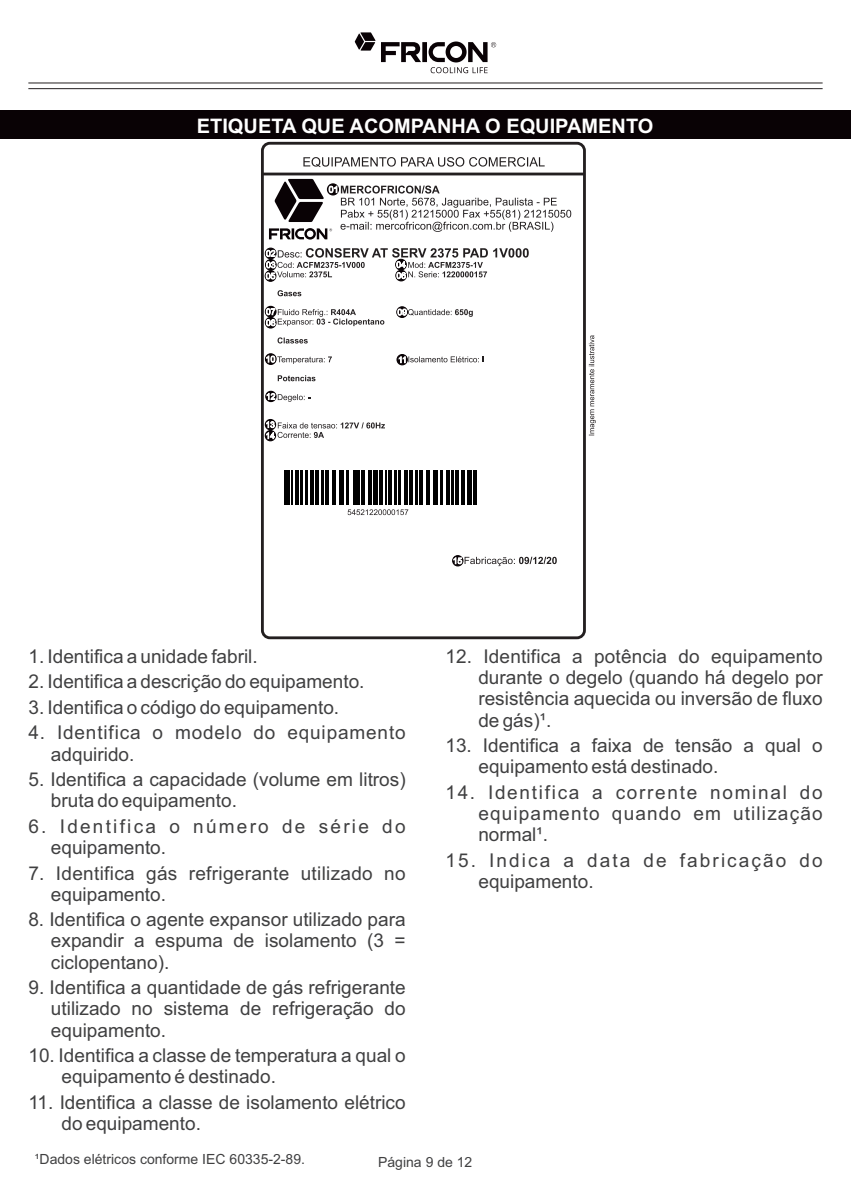
<style>
.page{position:relative;width:851px;height:1191px;background:#fff}
.page>*{position:absolute;margin:0;border:0;box-sizing:border-box;transform-origin:0 0}
.t1{font:700 20px "Arial";color:#fff}
.t2{font:19px/21.2px "Arial";color:#404041}
.t3{font:19px/21.2px "Arial";letter-spacing:.045em;color:#404041}
.t4{font:19px/21.2px "Arial";letter-spacing:.11em;color:#404041}
.t5{font:19px/21.2px "Arial";letter-spacing:.115em;color:#404041}
.t6{font:14px "Arial";color:#404041}
</style>
<div class="page">
<hr style="left:28px;top:82px;width:794px;height:1px;background:#231f20">
<hr style="left:28px;top:88px;width:794px;height:1px;background:#231f20">
<svg style="left:381px;top:41px;width:115px;height:32px"></svg>
<svg style="left:355px;top:32px;width:20px;height:19px"></svg>
<div style="left:0;top:111px;width:850px;height:28px;background:#090205"></div>
<svg style="left:277px;top:290px;width:24px;height:6px"></svg>
<svg style="left:278px;top:375px;width:37px;height:6px"></svg>
<svg style="left:277px;top:337px;width:31px;height:6px"></svg>
<hr style="left:373px;top:470px;width:2px;height:35px;background:#000">
<hr style="left:368px;top:470px;width:3px;height:35px;background:#000">
<hr style="left:361px;top:470px;width:3px;height:35px;background:#000">
<hr style="left:353px;top:470px;width:3px;height:35px;background:#000">
<hr style="left:346px;top:470px;width:3px;height:35px;background:#000">
<hr style="left:339px;top:470px;width:4px;height:35px;background:#000">
<hr style="left:321px;top:470px;width:3px;height:35px;background:#000">
<hr style="left:315px;top:470px;width:4px;height:35px;background:#000">
<hr style="left:310px;top:470px;width:4px;height:35px;background:#000">
<hr style="left:305px;top:470px;width:2px;height:35px;background:#000">
<hr style="left:325px;top:470px;width:4px;height:35px;background:#000">
<hr style="left:300px;top:470px;width:3px;height:35px;background:#000">
<hr style="left:295px;top:470px;width:3px;height:35px;background:#000">
<div style="left:284px;top:470px;width:6px;height:35px;background:#000"></div>
<hr style="left:332px;top:470px;width:4px;height:35px;background:#000">
<hr style="left:357px;top:470px;width:3px;height:35px;background:#000">
<hr style="left:376px;top:470px;width:2px;height:35px;background:#000">
<hr style="left:291px;top:470px;width:2px;height:35px;background:#000">
<hr style="left:380px;top:470px;width:3px;height:35px;background:#000">
<hr style="left:466px;top:470px;width:3px;height:35px;background:#000">
<hr style="left:461px;top:470px;width:4px;height:35px;background:#000">
<hr style="left:455px;top:470px;width:3px;height:35px;background:#000">
<hr style="left:446px;top:470px;width:4px;height:35px;background:#000">
<hr style="left:440px;top:470px;width:2px;height:35px;background:#000">
<hr style="left:433px;top:470px;width:4px;height:35px;background:#000">
<hr style="left:415px;top:470px;width:2px;height:35px;background:#000">
<hr style="left:409px;top:470px;width:3px;height:35px;background:#000">
<hr style="left:404px;top:470px;width:4px;height:35px;background:#000">
<hr style="left:398px;top:470px;width:3px;height:35px;background:#000">
<hr style="left:419px;top:470px;width:4px;height:35px;background:#000">
<hr style="left:394px;top:470px;width:3px;height:35px;background:#000">
<hr style="left:388px;top:470px;width:4px;height:35px;background:#000">
<hr style="left:426px;top:470px;width:3px;height:35px;background:#000">
<hr style="left:451px;top:470px;width:2px;height:35px;background:#000">
<hr style="left:470px;top:470px;width:2px;height:35px;background:#000">
<hr style="left:385px;top:470px;width:2px;height:35px;background:#000">
<hr style="left:473px;top:470px;width:3px;height:35px;background:#000">
<svg style="left:347px;top:509px;width:61px;height:6px"></svg>
<svg style="left:303px;top:157px;width:241px;height:10px"></svg>
<hr style="left:262px;top:173px;width:322px;height:2px;background:#231f20">
<div style="left:261px;top:142px;width:324px;height:497px;border:3px solid #231f20;border-radius:7px"></div>
<svg style="left:269px;top:179px;width:302px;height:61px"></svg>
<svg style="left:264px;top:270px;width:12px;height:12px"></svg>
<svg style="left:265px;top:306px;width:11px;height:11px"></svg>
<svg style="left:265px;top:317px;width:11px;height:11px"></svg>
<svg style="left:266px;top:308px;width:118px;height:18px"></svg>
<svg style="left:265px;top:353px;width:11px;height:12px"></svg>
<svg style="left:266px;top:355px;width:66px;height:9px"></svg>
<svg style="left:265px;top:391px;width:11px;height:11px"></svg>
<svg style="left:266px;top:393px;width:44px;height:9px"></svg>
<svg style="left:265px;top:419px;width:11px;height:11px"></svg>
<svg style="left:395px;top:270px;width:12px;height:11px"></svg>
<svg style="left:266px;top:248px;width:262px;height:31px"></svg>
<svg style="left:396px;top:306px;width:12px;height:12px"></svg>
<svg style="left:397px;top:308px;width:75px;height:9px"></svg>
<svg style="left:396px;top:354px;width:12px;height:11px"></svg>
<svg style="left:398px;top:356px;width:85px;height:7px"></svg>
<svg style="left:265px;top:430px;width:11px;height:11px"></svg>
<svg style="left:266px;top:421px;width:119px;height:18px"></svg>
<svg style="left:452px;top:555px;width:11px;height:11px"></svg>
<svg style="left:453px;top:557px;width:103px;height:9px"></svg>
<svg style="left:588px;top:335px;width:7px;height:100px"></svg>
<p class="t1" style="left:197px;top:118px;width:458px">ETIQUETA QUE ACOMPANHA O EQUIPAMENTO</p>
<p class="t2" style="left:28px;top:647px;width:231px">1. Identifica a unidade fabril.</p>
<p class="t2" style="left:28px;top:698px;width:312px">3. Identifica o código do equipamento.</p>
<p class="t2" style="left:28px;top:673px;width:337px">2. Identifica a descrição do equipamento.</p>
<p class="t3" style="left:51px;top:724px;width:356px;text-indent:-22px">4. Identifica o modelo do equipamento adquirido.</p>
<p class="t2" style="left:51px;top:770px;width:356px;text-indent:-22px">5. Identifica a capacidade (volume em litros) bruta do equipamento.</p>
<p class="t5" style="left:51px;top:817px;width:356px;text-indent:-22px">6. Identifica o número de série do equipamento.</p>
<p class="t2" style="left:51px;top:864px;width:356px;text-indent:-22px">7. Identifica gás refrigerante utilizado no equipamento.</p>
<p class="t2" style="left:51px;top:910px;width:356px;text-align:justify;text-indent:-22px">8. Identifica o agente expansor utilizado para expandir a espuma de isolamento (3 = ciclopentano).</p>
<p class="t2" style="left:51px;top:978px;width:356px;text-align:justify;text-indent:-22px">9. Identifica a quantidade de gás refrigerante utilizado no sistema de refrigeração do equipamento.</p>
<p class="t2" style="left:61px;top:1046px;width:346px;text-indent:-33px">10. Identifica a classe de temperatura a qual o equipamento é destinado.</p>
<p class="t2" style="left:61px;top:1093px;width:345px;text-indent:-33px">11. Identifica a classe de isolamento elétrico do equipamento.</p>
<p class="t2" style="left:478px;top:647px;width:346px;text-align:justify;text-indent:-33px">12. Identifica a potência do equipamento durante o degelo (quando há degelo por resistência aquecida ou inversão de fluxo de gás)¹.</p>
<p class="t2" style="left:478px;top:736px;width:346px;text-indent:-33px">13. Identifica a faixa de tensão a qual o equipamento está destinado.</p>
<p class="t2" style="left:478px;top:783px;width:346px;text-align:justify;text-indent:-33px">14. Identifica a corrente nominal do equipamento quando em utilização normal¹.</p>
<p class="t4" style="left:478px;top:851px;width:346px;text-indent:-33px">15. Indica a data de fabricação do equipamento.</p>
<p class="t6" style="left:35px;top:1153px;width:271px">¹Dados elétricos conforme IEC 60335-2-89.</p>
<p class="t6" style="left:378px;top:1156px;width:96px">Página 9 de 12</p>
</div>
